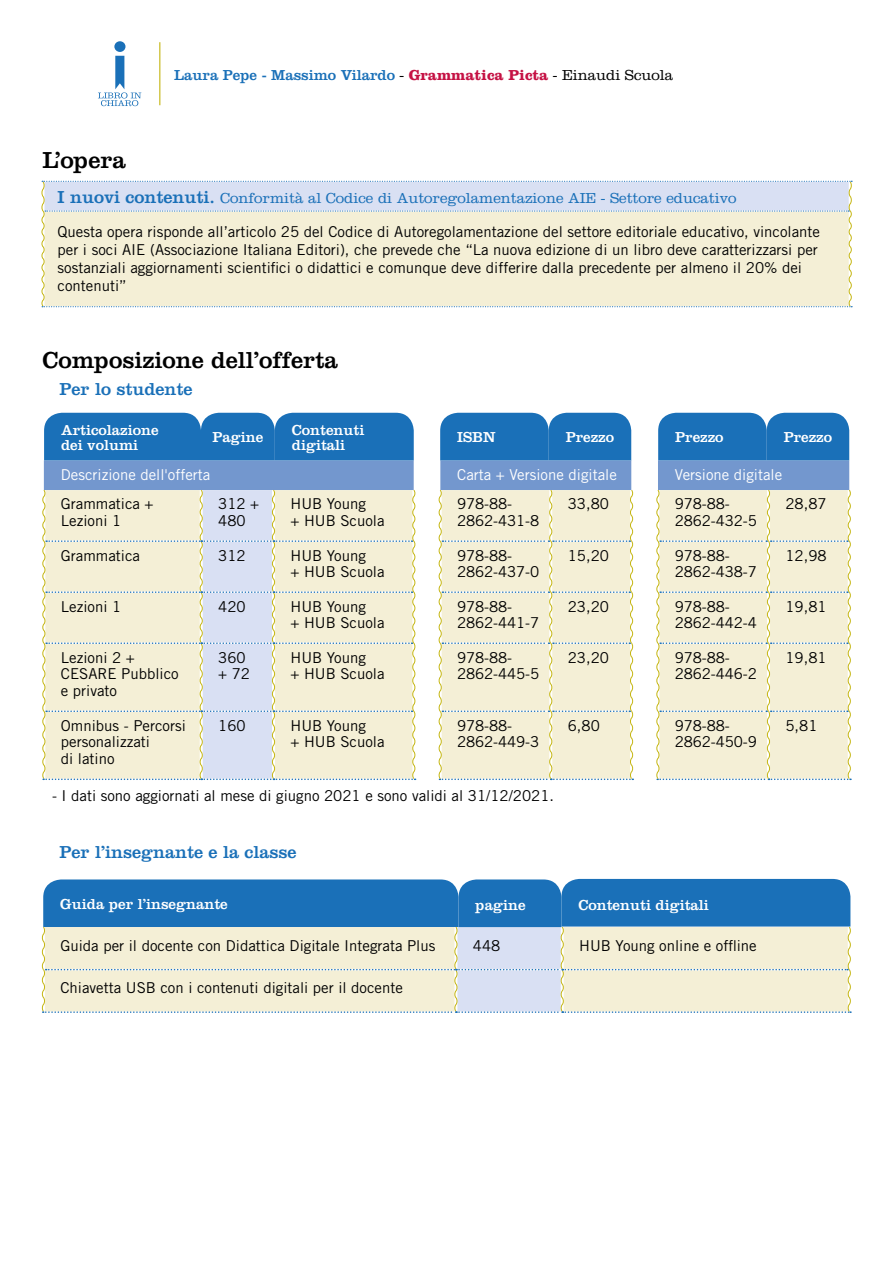
<style>
.page{position:relative;width:893px;height:1263px;background:#fff}
.page>*{position:absolute;margin:0;border:0;box-sizing:border-box;transform-origin:0 0}
.t1{font:24px "Clarendon";color:#000}
.t2{font:18px "Clarendon";color:#1a70b8}
.t3{font:15px/16.5px "Trade Gothic LT Std";color:#000}
.t4{font:15px/15px "Clarendon";color:#fff}
.t5{font:300 15px "Clarendon";color:#1a70b8}
.t6{font:15px "Trade Gothic LT Std";color:#fff}
.t7{font:15px "Clarendon";color:#1a70b8}
.s1{font-weight:300;color:#000}
.s2{font-weight:700;color:#c51244}
.s3{font-weight:400;font-size:18px}
</style>
<div class="page">
<hr style="left:159px;top:42px;width:1px;height:63px;background:#c5b612">
<div style="left:114px;top:41px;width:11px;height:11px;background:#1a70b8;border-radius:50%"></div>
<svg style="left:98px;top:56px;width:43px;height:50px"></svg>
<svg style="left:41px;top:879px;width:811px;height:134px;background:#a3c0cd"></svg>
<svg style="left:42px;top:413px;width:810px;height:367px;background:#ced8d5"></svg>
<svg style="left:41px;top:181px;width:812px;height:126px;background:#eceadc"></svg>
<p class="t7" style="left:174px;top:66px;width:501px">Laura Pepe - Massimo Vilardo <span class="s1">-</span> <span class="s2">Grammatica Picta</span> <span class="s1">- Einaudi Scuola</span></p>
<h1 class="t1" style="left:42px;top:146px;width:85px">L’opera</h1>
<p class="t5" style="left:58px;top:190px;width:680px"><span class="s3">I nuovi contenuti.</span> Conformità al Codice di Autoregolamentazione AIE - Settore educativo</p>
<p class="t3" style="left:58px;top:223px;width:764px;line-height:18px">Questa opera risponde all’articolo 25 del Codice di Autoregolamentazione del settore editoriale educativo, vincolante per i soci AIE (Associazione Italiana Editori), che prevede che “La nuova edizione di un libro deve caratterizzarsi per sostanziali aggiornamenti scientifici o didattici e comunque deve differire dalla precedente per almeno il 20% dei contenuti”</p>
<h1 class="t1" style="left:43px;top:346px;width:297px">Composizione dell’offerta</h1>
<p class="t2" style="left:60px;top:378px;width:135px">Per lo studente</p>
<p class="t4" style="left:61px;top:422px;width:99px">Articolazione dei volumi</p>
<p class="t4" style="left:292px;top:422px;width:74px">Contenuti digitali</p>
<p class="t4" style="left:212px;top:430px;width:52px">Pagine</p>
<p class="t4" style="left:457px;top:430px;width:40px">ISBN</p>
<p class="t4" style="left:566px;top:430px;width:50px">Prezzo</p>
<p class="t4" style="left:675px;top:430px;width:50px">Prezzo</p>
<p class="t4" style="left:784px;top:430px;width:50px">Prezzo</p>
<p class="t6" style="left:61px;top:465px;width:151px">Descrizione dell'offerta</p>
<p class="t6" style="left:457px;top:465px;width:161px">Carta + Versione digitale</p>
<p class="t6" style="left:675px;top:465px;width:109px">Versione digitale</p>
<p class="t3" style="left:61px;top:496px;width:94px">Grammatica +<br>Lezioni 1</p>
<p class="t3" style="left:218px;top:496px;width:43px">312 +<br>480</p>
<p class="t3" style="left:290px;top:496px;width:95px">HUB Young<br>+ HUB Scuola</p>
<p class="t3" style="left:457px;top:496px;width:83px">978-88-<br>2862-431-8</p>
<p class="t3" style="left:568px;top:496px;width:43px">33,80</p>
<p class="t3" style="left:675px;top:496px;width:83px">978-88-<br>2862-432-5</p>
<p class="t3" style="left:785px;top:496px;width:43px">28,87</p>
<p class="t3" style="left:61px;top:547px;width:81px">Grammatica</p>
<p class="t3" style="left:218px;top:547px;width:29px">312</p>
<p class="t3" style="left:290px;top:547px;width:95px">HUB Young<br>+ HUB Scuola</p>
<p class="t3" style="left:457px;top:547px;width:83px">978-88-<br>2862-437-0</p>
<p class="t3" style="left:568px;top:547px;width:43px">15,20</p>
<p class="t3" style="left:675px;top:547px;width:83px">978-88-<br>2862-438-7</p>
<p class="t3" style="left:785px;top:547px;width:43px">12,98</p>
<p class="t3" style="left:61px;top:598px;width:62px">Lezioni 1</p>
<p class="t3" style="left:218px;top:598px;width:29px">420</p>
<p class="t3" style="left:290px;top:598px;width:95px">HUB Young<br>+ HUB Scuola</p>
<p class="t3" style="left:457px;top:598px;width:83px">978-88-<br>2862-441-7</p>
<p class="t3" style="left:568px;top:598px;width:43px">23,20</p>
<p class="t3" style="left:675px;top:598px;width:83px">978-88-<br>2862-442-4</p>
<p class="t3" style="left:785px;top:598px;width:43px">19,81</p>
<p class="t3" style="left:61px;top:649px;width:119px">Lezioni 2 +<br>CESARE Pubblico e privato</p>
<p class="t3" style="left:218px;top:649px;width:33px">360 + 72</p>
<p class="t3" style="left:290px;top:649px;width:95px">HUB Young<br>+ HUB Scuola</p>
<p class="t3" style="left:457px;top:649px;width:83px">978-88-<br>2862-445-5</p>
<p class="t3" style="left:568px;top:649px;width:43px">23,20</p>
<p class="t3" style="left:675px;top:649px;width:83px">978-88-<br>2862-446-2</p>
<p class="t3" style="left:785px;top:649px;width:43px">19,81</p>
<p class="t3" style="left:61px;top:717px;width:126px">Omnibus - Percorsi personalizzati<br>di latino</p>
<p class="t3" style="left:218px;top:717px;width:29px">160</p>
<p class="t3" style="left:290px;top:717px;width:95px">HUB Young<br>+ HUB Scuola</p>
<p class="t3" style="left:457px;top:717px;width:83px">978-88-<br>2862-449-3</p>
<p class="t3" style="left:568px;top:717px;width:34px">6,80</p>
<p class="t3" style="left:675px;top:717px;width:83px">978-88-<br>2862-450-9</p>
<p class="t3" style="left:785px;top:717px;width:34px">5,81</p>
<p class="t3" style="left:52px;top:787px;width:503px">- I dati sono aggiornati al mese di giugno 2021 e sono validi al 31/12/2021.</p>
<p class="t2" style="left:60px;top:841px;width:238px">Per l’insegnante e la classe</p>
<p class="t4" style="left:60px;top:896px;width:169px">Guida per l’insegnante</p>
<p class="t3" style="left:60px;top:937px;width:376px">Guida per il docente con Didattica Digitale Integrata Plus</p>
<p class="t3" style="left:473px;top:937px;width:29px">448</p>
<p class="t3" style="left:579px;top:937px;width:179px">HUB Young online e offline</p>
<p class="t3" style="left:60px;top:979px;width:344px">Chiavetta USB con i contenuti digitali per il docente</p>
<p class="t4" style="left:476px;top:897px;width:52px">pagine</p>
<p class="t4" style="left:578px;top:897px;width:132px">Contenuti digitali</p>
</div>
